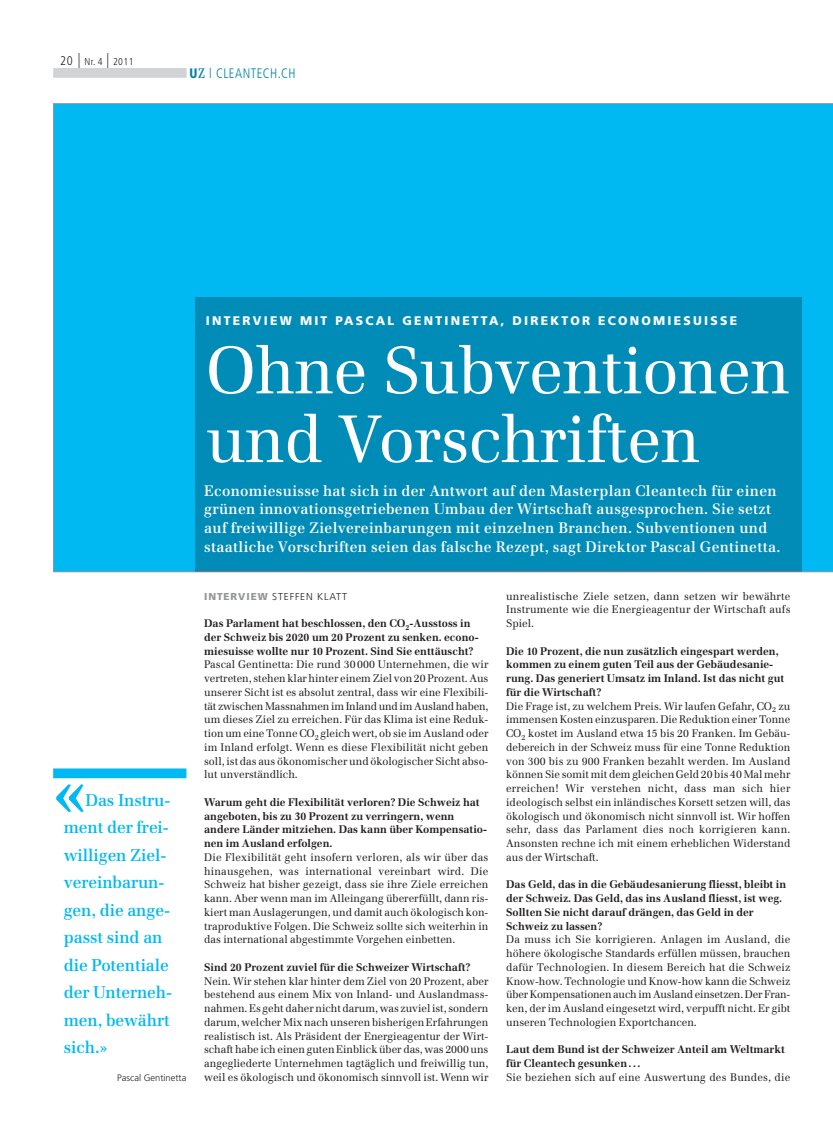
<style>
.page{position:relative;width:833px;height:1134px;background:#fff}
.page>*{position:absolute;margin:0;border:0;box-sizing:border-box;transform-origin:0 0}
.t1{font:600 75px "Emona";color:#00b9f2}
.t2{font:66.25px/68.8px "Emona";letter-spacing:-.01em;color:#fff}
.t3{font:600 16.88px/27.5px "Emona";letter-spacing:-.005em;color:#00b9f2}
.t4{font:600 15px/18.8px "Emona";letter-spacing:.02em;color:#fff}
.t5{font:300 condensed 13.75px "Frutiger";letter-spacing:.04em;color:#0082a5;scale:.93 1}
.t6{font:900 12.5px "Frutiger";letter-spacing:.185em;color:#fff}
.t7{font:11px/13.8px "Emona";color:#231f20;text-align:justify}
.t8{font:700 11px/13.8px "Emona";color:#231f20}
.t9{font:300 10px "Frutiger";letter-spacing:.085em;color:#231f20}
.t10{font:300 condensed 10px "Frutiger";letter-spacing:.04em;color:#231f20}
.t11{font:300 9.38px "Frutiger";color:#231f20}
.s1{font-size:12.5px}
.s2{font-weight:700;font-stretch:normal;font-size:20px}
.s3{font-weight:900}
.s4{font-family:"Emona";font-weight:700}
.s5{font-weight:900;color:#939598}
.s6{font-weight:700}
</style>
<div class="page">
<div style="left:53px;top:103px;width:780px;height:469px;background:#00b9f2"></div>
<div style="left:195px;top:297px;width:606px;height:274px;background:#008cb7"></div>
<hr style="left:195px;top:571px;width:606px;height:1px;background:#77787b">
<div style="left:53px;top:68px;width:134px;height:10px;background:#d1d3d4"></div>
<div style="left:53px;top:768px;width:133px;height:10px;background:#00b9f2"></div>
<p class="t10" style="left:60px;top:58px;width:75px"><span class="s1">20</span> <span class="s2">l</span> Nr. 4 <span class="s2">l</span> 2011</p>
<p class="t5" style="left:190px;top:67px;width:116px"><span class="s3">U</span><span class="s4">Z</span> l CLEANTECH.CH</p>
<p class="t6" style="left:206px;top:315px;width:532px">INTERVIEW MIT PASCAL GENTINETTA, DIREKTOR ECONOMIESUISSE</p>
<h2 class="t2" style="left:206px;top:343px;width:586px">Ohne Subventionen und Vorschriften</h2>
<p class="t4" style="left:204px;top:483px;width:578px">Economiesuisse hat sich in der Antwort auf den Masterplan Cleantech für einen grünen innovationsgetriebenen Umbau der Wirtschaft ausgesprochen. Sie setzt auf freiwillige Zielvereinbarungen mit einzelnen Branchen. Subventionen und staatliche Vorschriften seien das falsche Rezept, sagt Direktor Pascal Gentinetta.</p>
<h1 class="t1" style="left:52px;top:762px;width:37px">«</h1>
<h3 class="t3" style="left:64px;top:788px;width:110px;text-indent:22px">Das Instru&shy;ment der frei&shy;willigen Ziel&shy;vereinbarun&shy;gen, die ange&shy;passt sind an die Potentiale der Unterneh&shy;men, bewährt sich.»</h3>
<p class="t11" style="left:117px;top:1074px;width:71px">Pascal Gentinetta</p>
<p class="t9" style="left:204px;top:592px;width:144px"><span class="s5">INTERVIEW</span> STEFFEN KLATT</p>
<p class="t8" style="left:204px;top:617px;width:276px">Das Parlament hat beschlossen, den CO<sub>2</sub>-Ausstoss in der Schweiz bis 2020 um 20 Prozent zu senken. econo&shy;miesuisse wollte nur 10 Prozent. Sind Sie enttäuscht?</p>
<p class="t7" style="left:204px;top:659px;width:286px">Pascal Gentinetta: Die rund 30 000 Unternehmen, die wir vertreten, stehen klar hinter einem Ziel von 20 Prozent. Aus unserer Sicht ist es absolut zentral, dass wir eine Flexibili&shy;tät zwischen Massnahmen im Inland und im Ausland haben, um dieses Ziel zu erreichen. Für das Klima ist eine Reduk&shy;tion um eine Tonne CO<sub>2</sub> gleich wert, ob sie im Ausland oder im Inland erfolgt. Wenn es diese Flexibilität nicht geben soll, ist das aus ökonomischer und ökologischer Sicht abso&shy;lut unverständlich.</p>
<p class="t8" style="left:204px;top:796px;width:284px">Warum geht die Flexibilität verloren? Die Schweiz hat angeboten, bis zu 30 Prozent zu verringern, wenn andere Länder mitziehen. Das kann über Kompensatio&shy;nen im Ausland erfolgen.</p>
<p class="t7" style="left:204px;top:851px;width:286px">Die Flexibilität geht insofern verloren, als wir über das hinausgehen, was international vereinbart wird. Die Schweiz hat bisher gezeigt, dass sie ihre Ziele erreichen kann. Aber wenn man im Alleingang übererfüllt, dann ris&shy;kiert man Auslagerungen, und damit auch ökologisch kon&shy;traproduktive Folgen. Die Schweiz sollte sich weiterhin in das international abgestimmte Vorgehen einbetten.</p>
<p class="t8" style="left:204px;top:961px;width:268px">Sind 20 Prozent zuviel für die Schweizer Wirtschaft?</p>
<p class="t7" style="left:204px;top:975px;width:286px">Nein. Wir stehen klar hinter dem Ziel von 20 Prozent, aber bestehend aus einem Mix von Inland- und Auslandmass&shy;nahmen. Es geht daher nicht darum, was zuviel ist, sondern darum, welcher Mix nach unseren bisherigen Erfahrungen realistisch ist. Als Präsident der Energieagentur der Wirt&shy;schaft habe ich einen guten Einblick über das, was 2000 uns angegliederte Unternehmen tagtäglich und freiwillig tun, weil es ökologisch und ökonomisch sinnvoll ist. Wenn wir</p>
<p class="t7" style="left:506px;top:590px;width:286px">unrealistische Ziele setzen, dann setzen wir bewährte Instrumente wie die Energieagentur der Wirtschaft aufs Spiel.</p>
<p class="t7" style="left:506px;top:645px;width:286px;text-align:left"><span class="s6">Die 10 Prozent, die nun zusätzlich eingespart werden, kommen zu einem guten Teil aus der Gebäudesanie&shy;rung. Das generiert Umsatz im Inland. Ist das nicht gut für die Wirtschaft?<br></span>Die Frage ist, zu welchem Preis. Wir laufen Gefahr, CO<sub>2</sub> zu immensen Kosten einzusparen. Die Reduktion einer Tonne CO<sub>2</sub> kostet im Ausland etwa 15 bis 20 Franken. Im Gebäu&shy;debereich in der Schweiz muss für eine Tonne Reduktion von 300 bis zu 900 Franken bezahlt werden. Im Ausland können Sie somit mit dem gleichen Geld 20 bis 40 Mal mehr erreichen! Wir verstehen nicht, dass man sich hier ideologisch selbst ein inländisches Korsett setzen will, das ökologisch und ökonomisch nicht sinnvoll ist. Wir hoffen sehr, dass das Parlament dies noch korrigieren kann.<br>Ansonsten rechne ich mit einem erheblichen Widerstand aus der Wirtschaft.</p>
<p class="t8" style="left:506px;top:879px;width:281px">Das Geld, das in die Gebäudesanierung fliesst, bleibt in der Schweiz. Das Geld, das ins Ausland fliesst, ist weg.<br>Sollten Sie nicht darauf drängen, das Geld in der Schweiz zu lassen?</p>
<p class="t7" style="left:506px;top:934px;width:286px">Da muss ich Sie korrigieren. Anlagen im Ausland, die höhere ökologische Standards erfüllen müssen, brauchen dafür Technologien. In diesem Bereich hat die Schweiz Know-how. Technologie und Know-how kann die Schweiz über Kompensationen auch im Ausland einsetzen. Der Fran&shy;ken, der im Ausland eingesetzt wird, verpufft nicht. Er gibt unseren Technologien Exportchancen.</p>
<p class="t8" style="left:506px;top:1044px;width:280px">Laut dem Bund ist der Schweizer Anteil am Weltmarkt für Cleantech gesunken . . .</p>
<p class="t7" style="left:506px;top:1071px;width:286px">Sie beziehen sich auf eine Auswertung des Bundes, die</p>
</div>
